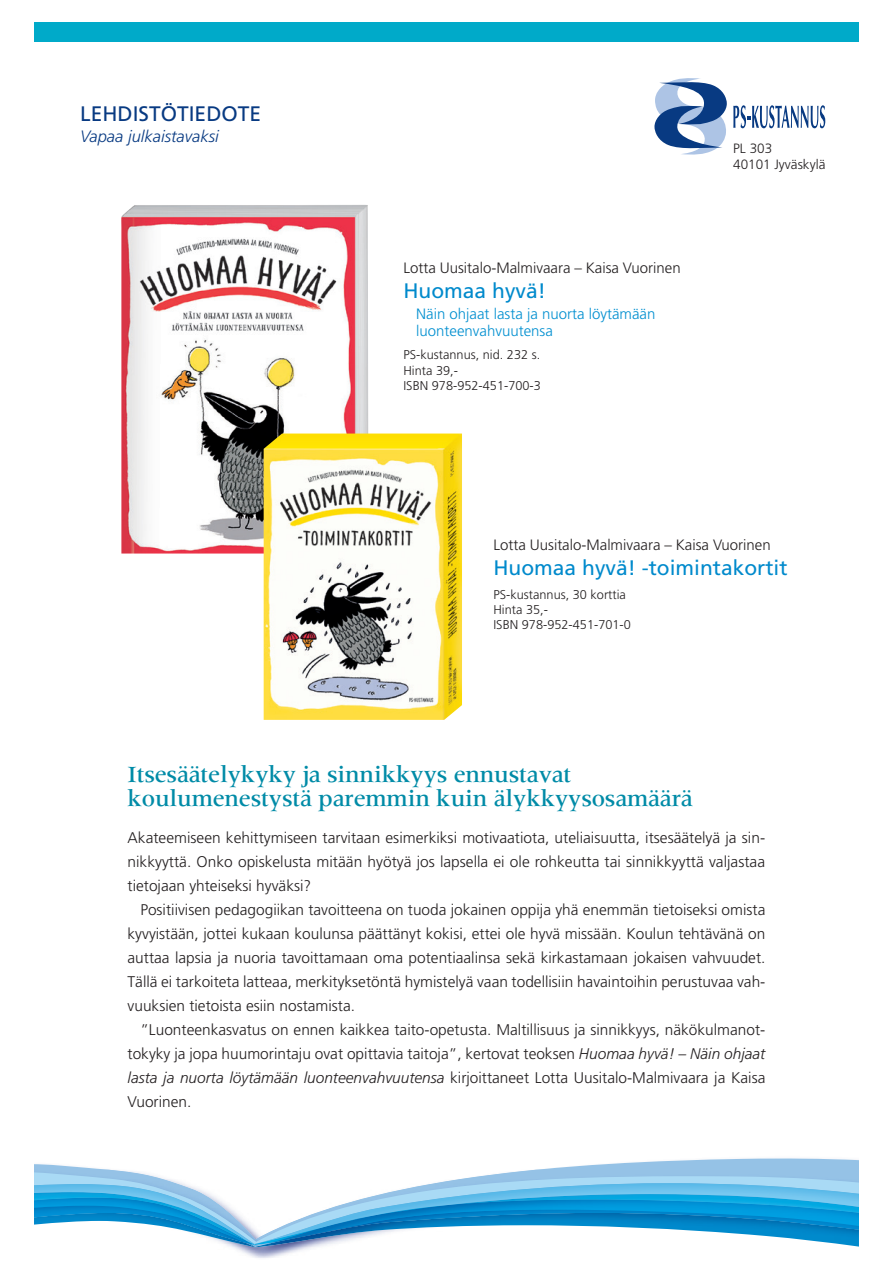
<style>
.page{position:relative;width:893px;height:1263px;background:#fff}
.page>*{position:absolute;margin:0;border:0;box-sizing:border-box;transform-origin:0 0}
.t1{font:500 24px/24px "Meridien LT Std";letter-spacing:-.01em;color:#008ba7}
.t2{font:21px "Frutiger";color:#008acc}
.t3{font:21px "Frutiger";color:#083a82}
.t4{font:italic 300 16.5px "Frutiger";color:#083a82}
.t5{font:300 15.45px/24px "Frutiger";color:#231f20;text-align:justify}
.t6{font:300 15px "Frutiger";color:#231f20}
.t7{font:300 15px/16.5px "Frutiger";color:#008fd0}
.t8{font:300 13.5px/16.2px "Frutiger";color:#231f20}
.t9{font:300 12.75px/15.3px "Frutiger";color:#231f20}
.s1{font-style:italic}
</style>
<div class="page">
<div style="left:34px;top:22px;width:825px;height:19px;background:#00aac9"></div>
<svg style="left:34px;top:1158px;width:825px;height:14px"></svg>
<img style="left:109px;top:1170px;width:427px;height:1px">
<img style="left:121px;top:1171px;width:402px;height:1px">
<img style="left:232px;top:1247px;width:81px;height:11px">
<img style="left:226px;top:1244px;width:633px;height:3px">
<img style="left:246px;top:1244px;width:34px;height:3px">
<svg style="left:34px;top:1172px;width:825px;height:11px"></svg>
<img style="left:252px;top:1245px;width:18px;height:1px">
<img style="left:247px;top:1244px;width:201px;height:1px">
<img style="left:34px;top:1183px;width:825px;height:61px">
<svg style="left:733px;top:105px;width:92px;height:23px"></svg>
<svg style="left:654px;top:78px;width:73px;height:77px"></svg>
<img style="left:121px;top:205px;width:247px;height:348px">
<img style="left:264px;top:433px;width:198px;height:287px">
<h2 class="t3" style="left:80px;top:102px;width:182px">LEHDISTÖTIEDOTE</h2>
<p class="t4" style="left:80px;top:127px;width:140px">Vapaa julkaistavaksi</p>
<p class="t6" style="left:403px;top:259px;width:279px">Lotta Uusitalo-Malmivaara – Kaisa Vuorinen</p>
<h2 class="t2" style="left:403px;top:279px;width:144px">Huomaa hyvä!</h2>
<p class="t7" style="left:416px;top:306px;width:241px">Näin ohjaat lasta ja nuorta löytämään luonteenvahvuutensa</p>
<p class="t9" style="left:403px;top:347px;width:139px">PS-kustannus, nid. 232 s.<br>Hinta 39,-<br>ISBN 978-952-451-700-3</p>
<p class="t8" style="left:733px;top:140px;width:94px">PL 303<br>40101 Jyväskylä</p>
<p class="t6" style="left:493px;top:536px;width:279px">Lotta Uusitalo-Malmivaara – Kaisa Vuorinen</p>
<h2 class="t2" style="left:493px;top:555px;width:296px">Huomaa hyvä! -toimintakortit</h2>
<p class="t9" style="left:493px;top:587px;width:139px">PS-kustannus, 30 korttia<br>Hinta 35,-<br>ISBN 978-952-451-701-0</p>
<h1 class="t1" style="left:128px;top:762px;width:567px">Itsesäätelykyky ja sinnikkyys ennustavat koulumenestystä paremmin kuin älykkyysosamäärä</h1>
<p class="t5" style="left:128px;top:825px;width:639px">Akateemiseen kehittymiseen tarvitaan esimerkiksi motivaatiota, uteliaisuutta, itsesäätelyä ja sin&shy;nikkyyttä. Onko opiskelusta mitään hyötyä jos lapsella ei ole rohkeutta tai sinnikkyyttä valjastaa tietojaan yhteiseksi hyväksi?</p>
<p class="t5" style="left:128px;top:897px;width:639px;text-indent:13px">Positiivisen pedagogiikan tavoitteena on tuoda jokainen oppija yhä enemmän tietoiseksi omista kyvyistään, jottei kukaan koulunsa päättänyt kokisi, ettei ole hyvä missään. Koulun tehtävänä on auttaa lapsia ja nuoria tavoittamaan oma potentiaalinsa sekä kirkastamaan jokaisen vahvuudet.<br>Tällä ei tarkoiteta latteaa, merkityksetöntä hymistelyä vaan todellisiin havaintoihin perustuvaa vah&shy;vuuksien tietoista esiin nostamista.</p>
<p class="t5" style="left:128px;top:1017px;width:639px;text-indent:13px">”Luonteenkasvatus on ennen kaikkea taito-opetusta. Maltillisuus ja sinnikkyys, näkökulmanot&shy;tokyky ja jopa huumorintaju ovat opittavia taitoja”, kertovat teoksen <span class="s1">Huomaa hyvä! – Näin ohjaat lasta ja nuorta löytämään luonteenvahvuutensa</span> kirjoittaneet Lotta Uusitalo-Malmivaara ja Kaisa Vuorinen.</p>
</div>
